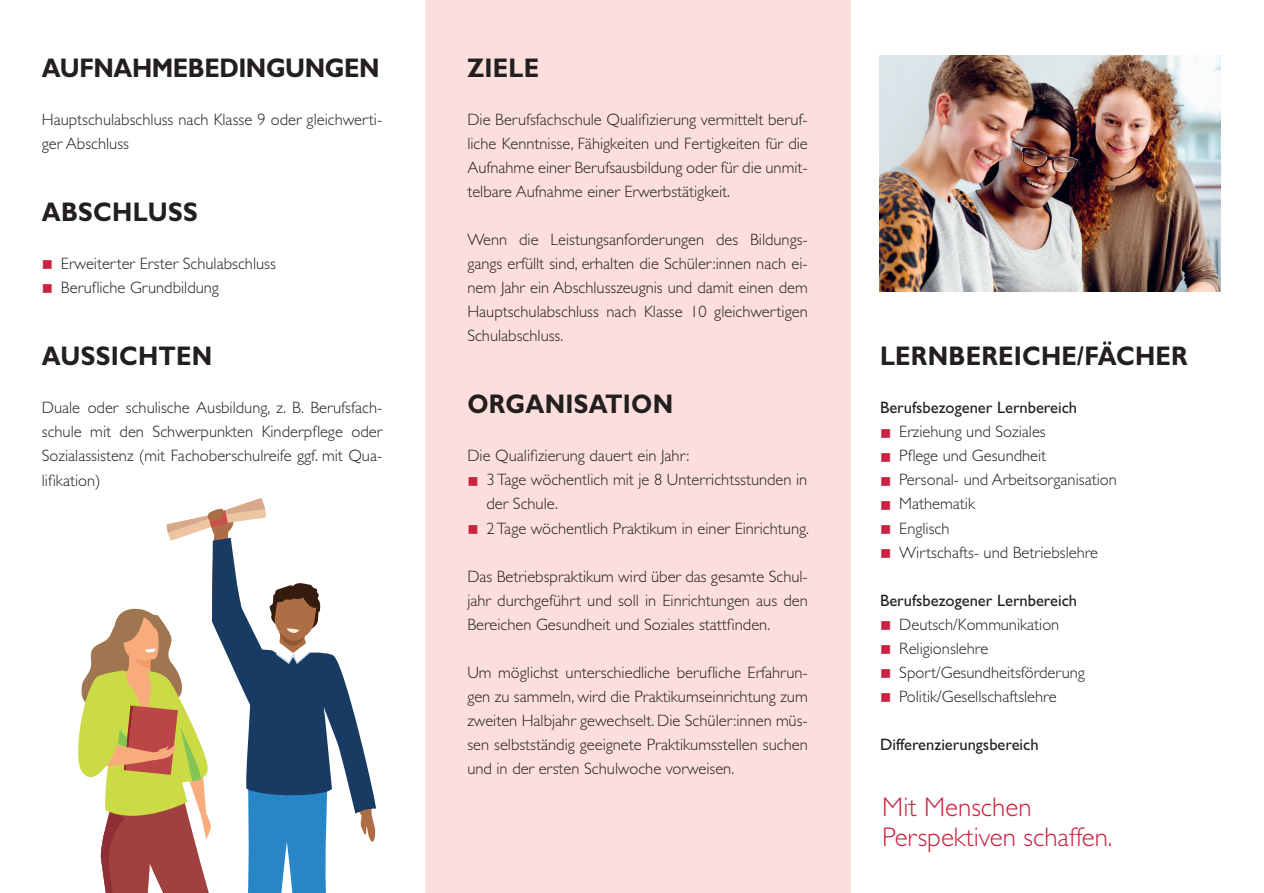
<style>
.page{position:relative;width:1264px;height:893px;background:#fff}
.page>*{position:absolute;margin:0;border:0;box-sizing:border-box;transform-origin:0 0}
.t1{font:700 27px "Gill Sans Std";letter-spacing:.01em;color:#231f20;scale:.9 1}
.t2{font:300 27px/30px "Gill Sans Std";color:#c8233f}
.t3{font:700 27px "Gill Sans Std";letter-spacing:-.02em;color:#231f20;scale:.9 1}
.t4{font:300 16.5px/24px "Gill Sans Std";color:#231f20;text-align:justify}
.t5{font:16.5px "Gill Sans Std";color:#231f20}
.s1{color:#c8233f}
</style>
<div class="page">
<div style="left:424px;top:0;width:426px;height:893px;background:#fcdfdc"></div>
<img style="left:879px;top:55px;width:341px;height:236px">
<svg style="left:360px;top:815px;width:15px;height:27px"></svg>
<svg style="left:327px;top:653px;width:49px;height:162px"></svg>
<svg style="left:78px;top:498px;width:249px;height:395px"></svg>
<h1 class="t3" style="left:42px;top:52px;width:377px">AUFNAHMEBEDINGUNGEN</h1>
<p class="t4" style="left:42px;top:108px;width:342px">Hauptschulabschluss nach Klasse 9 oder gleichwerti&shy;ger Abschluss</p>
<h1 class="t1" style="left:42px;top:196px;width:175px">ABSCHLUSS</h1>
<p class="t4" style="left:42px;top:252px;width:235px"><span class="s1">■</span> Erweiterter Erster Schulabschluss</p>
<p class="t4" style="left:42px;top:276px;width:179px"><span class="s1">■</span> Berufliche Grundbildung</p>
<h1 class="t1" style="left:42px;top:340px;width:191px">AUSSICHTEN</h1>
<p class="t4" style="left:42px;top:396px;width:342px">Duale oder schulische Ausbildung, z. B. Berufsfach&shy;schule mit den Schwerpunkten Kinderpflege oder Sozialassistenz (mit Fachoberschulreife ggf. mit Qua&shy;lifikation)</p>
<h1 class="t1" style="left:467px;top:52px;width:81px">ZIELE</h1>
<p class="t4" style="left:467px;top:108px;width:342px">Die Berufsfachschule Qualifizierung vermittelt beruf&shy;liche Kenntnisse, Fähigkeiten und Fertigkeiten für die Aufnahme einer Berufsausbildung oder für die unmit&shy;telbare Aufnahme einer Erwerbstätigkeit.</p>
<p class="t4" style="left:467px;top:228px;width:342px">Wenn die Leistungsanforderungen des Bildungs&shy;gangs erfüllt sind, erhalten die Schüler:innen nach ei&shy;nem Jahr ein Abschlusszeugnis und damit einen dem Hauptschulabschluss nach Klasse 10 gleichwertigen Schulabschluss.</p>
<h1 class="t1" style="left:467px;top:388px;width:230px">ORGANISATION</h1>
<p class="t4" style="left:467px;top:444px;width:224px">Die Qualifizierung dauert ein Jahr:</p>
<p class="t4" style="left:486px;top:468px;width:322px;text-indent:-19px"><span class="s1">■</span> 3 Tage wöchentlich mit je 8 Unterrichtsstunden in der Schule.</p>
<p class="t4" style="left:467px;top:516px;width:343px"><span class="s1">■</span> 2 Tage wöchentlich Praktikum in einer Einrichtung.</p>
<p class="t4" style="left:467px;top:564px;width:342px">Das Betriebspraktikum wird über das gesamte Schul&shy;jahr durchgeführt und soll in Einrichtungen aus den Bereichen Gesundheit und Soziales stattfinden.</p>
<p class="t4" style="left:467px;top:660px;width:342px">Um möglichst unterschiedliche berufliche Erfahrun&shy;gen zu sammeln, wird die Praktikumseinrichtung zum zweiten Halbjahr gewechselt. Die Schüler:innen müs&shy;sen selbstständig geeignete Praktikumsstellen suchen und in der ersten Schulwoche vorweisen.</p>
<h1 class="t1" style="left:879px;top:340px;width:343px">LERNBEREICHE/FÄCHER</h1>
<p class="t5" style="left:879px;top:398px;width:198px">Berufsbezogener Lernbereich</p>
<p class="t4" style="left:879px;top:420px;width:167px"><span class="s1">■</span> Erziehung und Soziales</p>
<p class="t4" style="left:879px;top:444px;width:168px"><span class="s1">■</span> Pflege und Gesundheit</p>
<p class="t4" style="left:879px;top:468px;width:238px"><span class="s1">■</span> Personal- und Arbeitsorganisation</p>
<p class="t4" style="left:879px;top:492px;width:96px"><span class="s1">■</span> Mathematik</p>
<p class="t4" style="left:879px;top:516px;width:71px"><span class="s1">■</span> Englisch</p>
<p class="t4" style="left:879px;top:540px;width:219px"><span class="s1">■</span> Wirtschafts- und Betriebslehre</p>
<p class="t5" style="left:879px;top:590px;width:198px">Berufsbezogener Lernbereich</p>
<p class="t4" style="left:879px;top:612px;width:181px"><span class="s1">■</span> Deutsch/Kommunikation</p>
<p class="t4" style="left:879px;top:636px;width:110px"><span class="s1">■</span> Religionslehre</p>
<p class="t4" style="left:879px;top:660px;width:206px"><span class="s1">■</span> Sport/Gesundheitsförderung</p>
<p class="t4" style="left:879px;top:684px;width:178px"><span class="s1">■</span> Politik/Gesellschaftslehre</p>
<p class="t5" style="left:879px;top:734px;width:160px">Differenzierungsbereich</p>
<h1 class="t2" style="left:882px;top:792px;width:232px">Mit Menschen<br>Perspektiven schaffen.</h1>
</div>
